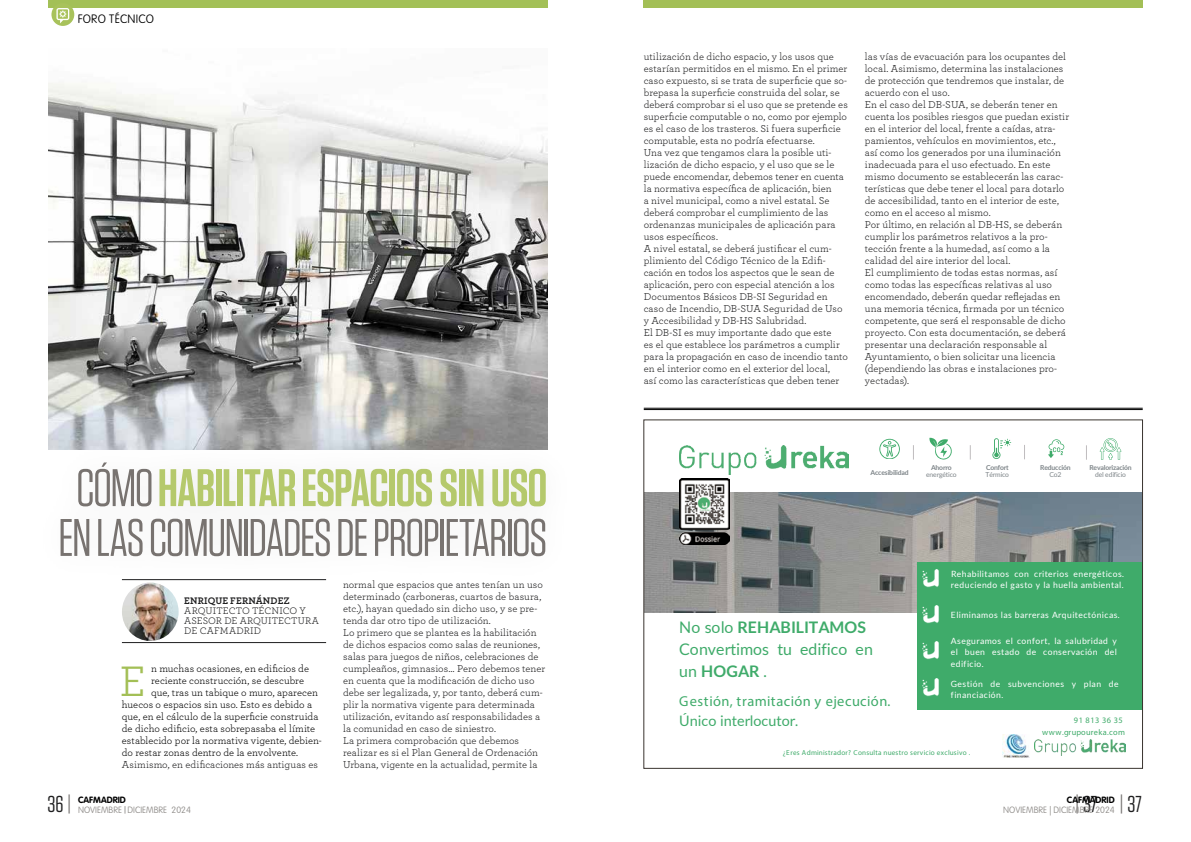
<style>
.page{position:relative;width:1191px;height:842px;background:#fff}
.page>*{position:absolute;margin:0;border:0;box-sizing:border-box;transform-origin:0 0}
.t1{font:52.7px/49.8px "Tungsten";letter-spacing:-.035em;color:#787370;text-align:center}
.t2{font:44.7px "Archer Pro";color:#a3bf56}
.t3{font:23px "Tungsten";color:#1f1f20}
.t4{font:16px/22.2px "Lato";color:#3fab6a}
.t5{font:800 14.4px/19.4px "Lato";letter-spacing:.035em;color:#3fab6a}
.t6{font:100 12px "VAG Rounded Std";letter-spacing:.02em;color:#000}
.t7{font:10.5px/12px "Archer Pro";color:#1f1f20}
.t8{font:10.5px "Archer Pro";color:#000}
.t9{font:10px/10px "Archer Pro";letter-spacing:.005em;color:#1f1f20}
.t10{font:700 10px "Archer Pro";letter-spacing:.015em;color:#1f1f20}
.t11{font:100 9px "VAG Rounded Std";color:#8c8986}
.t12{font:700 9px "VAG Rounded Std";color:#000}
.t13{font:8.6px/11.5px "Lato";letter-spacing:.05em;color:#fff}
.t14{font:800 8.3px "Lato";letter-spacing:.05em;color:#3fab6a}
.t15{font:800 7.2px "Lato";letter-spacing:.035em;color:#3fab6a}
.t16{font:700 6.8px "Lato";letter-spacing:-.025em;color:#7d8488}
.t17{font:6.8px "Lato";letter-spacing:-.02em;color:#7d8488}
.s1{font-weight:600;color:#b5c96c}
.s2{font-weight:700}
.s3{font-weight:400}
.s4{color:#757271}
.s5{font-family:"Tungsten";font-weight:700}
</style>
<div class="page">
<div style="left:48px;top:0;width:499px;height:8px;background:#a3c057"></div>
<div style="left:643px;top:0;width:499px;height:8px;background:#a3bf56"></div>
<img style="left:48px;top:82px;width:499px;height:354px">
<div style="left:28px;top:436px;width:550px;height:152px;background:#000;opacity:.09"></div>
<div style="left:51px;top:3px;width:23px;height:23px;background:#a8c25b;border-radius:50%"></div>
<svg style="left:56px;top:8px;width:13px;height:15px"></svg>
<hr style="left:122px;top:579px;width:204px;height:1px;background:#1f1f20">
<hr style="left:122px;top:642px;width:204px;height:1px;background:#1f1f20">
<img style="left:122px;top:582px;width:57px;height:59px">
<hr style="left:644px;top:408px;width:498px;height:1px;background:#000">
<hr style="left:644px;top:409px;width:498px;height:1px;background:#000">
<img style="left:645px;top:492px;width:495px;height:121px">
<svg style="left:969px;top:445px;width:1px;height:14px"></svg>
<svg style="left:1024px;top:445px;width:1px;height:14px"></svg>
<svg style="left:1086px;top:445px;width:1px;height:15px"></svg>
<svg style="left:929px;top:438px;width:23px;height:22px"></svg>
<svg style="left:992px;top:438px;width:19px;height:21px"></svg>
<svg style="left:1048px;top:439px;width:16px;height:19px"></svg>
<svg style="left:1099px;top:438px;width:22px;height:22px"></svg>
<svg style="left:879px;top:439px;width:20px;height:20px"></svg>
<svg style="left:913px;top:445px;width:1px;height:15px"></svg>
<div style="left:916px;top:562px;width:226px;height:147px;background:#3fab6a"></div>
<img style="left:916px;top:641px;width:23px;height:20px">
<img style="left:916px;top:605px;width:23px;height:19px">
<img style="left:916px;top:570px;width:23px;height:19px">
<img style="left:916px;top:679px;width:23px;height:19px">
<img style="left:679px;top:445px;width:169px;height:30px">
<img style="left:679px;top:479px;width:50px;height:66px">
<img style="left:1002px;top:734px;width:27px;height:23px">
<img style="left:1034px;top:739px;width:91px;height:17px">
<p class="t6" style="left:78px;top:12px;width:78px">FORO TÉCNICO</p>
<h1 class="t1" style="left:58px;top:464px;width:491px">CÓMO <span class="s1">HABILITARESPACIOS SIN USO<br></span>EN LAS COMUNIDADES DE PROPIETARIOS</h1>
<p class="t10" style="left:184px;top:593px;width:107px">ENRIQUE FERNÁNDEZ</p>
<p class="t9" style="left:184px;top:605px;width:136px">ARQUITECTO TÉCNICO Y<br>ASESOR DE ARQUITECTURA<br>DE CAFMADRID</p>
<p class="t7" style="left:343px;top:578px;width:203px">normal que espacios que antes tenían un uso determinado (carboneras, cuartos de basura, etc.), hayan quedado sin dicho uso, y se pre&shy;tenda dar otro tipo de utilización.<br>Lo primero que se plantea es la habilitación de dichos espacios como salas de reuniones, salas para juegos de niños, celebraciones de cumpleaños, gimnasios… Pero debemos tener en cuenta que la modificación de dicho uso debe ser legalizada, y, por tanto, deberá cum&shy;plir la normativa vigente para determinada utilización, evitando así responsabilidades a la comunidad en caso de siniestro.<br>La primera comprobación que debemos realizar es si el Plan General de Ordenación Urbana, vigente en la actualidad, permite la</p>
<h2 class="t2" style="left:120px;top:651px;width:28px">E</h2>
<p class="t8" style="left:151px;top:661px;width:159px">n muchas ocasiones, en edificios de</p>
<p class="t8" style="left:151px;top:673px;width:154px">reciente construcción, se descubre</p>
<p class="t8" style="left:151px;top:685px;width:168px">que, tras un tabique o muro, aparecen</p>
<p class="t8" style="left:122px;top:697px;width:192px">huecos o espacios sin uso. Esto es debido a</p>
<p class="t8" style="left:122px;top:709px;width:198px">que, en el cálculo de la superficie construida</p>
<p class="t8" style="left:122px;top:721px;width:195px">de dicho edificio, esta sobrepasaba el límite</p>
<p class="t8" style="left:122px;top:733px;width:201px">establecido por la normativa vigente, debien-</p>
<p class="t8" style="left:122px;top:745px;width:178px">do restar zonas dentro de la envolvente.</p>
<p class="t7" style="left:122px;top:758px;width:198px">Asimismo, en edificaciones más antiguas es</p>
<p class="t7" style="left:644px;top:50px;width:206px">utilización de dicho espacio, y los usos que estarían permitidos en el mismo. En el primer caso expuesto, si se trata de superficie que so&shy;brepasa la superficie construida del solar, se deberá comprobar si el uso que se pretende es superficie computable o no, como por ejemplo es el caso de los trasteros. Si fuera superficie computable, esta no podría efectuarse.<br>Una vez que tengamos clara la posible uti&shy;lización de dicho espacio, y el uso que se le puede encomendar, debemos tener en cuenta la normativa específica de aplicación, bien<br>a nivel municipal, como a nivel estatal. Se deberá comprobar el cumplimiento de las ordenanzas municipales de aplicación para usos específicos.<br>A nivel estatal, se deberá justificar el cum&shy;plimiento del Código Técnico de la Edifi&shy;cación en todos los aspectos que le sean de aplicación, pero con especial atención a los Documentos Básicos DB-SI Seguridad en caso de Incendio, DB-SUA Seguridad de Uso y Accesibilidad y DB-HS Salubridad.<br>El DB-SI es muy importante dado que este<br>es el que establece los parámetros a cumplir para la propagación en caso de incendio tanto en el interior como en el exterior del local,<br>así como las características que deben tener</p>
<p class="t7" style="left:865px;top:50px;width:206px">las vías de evacuación para los ocupantes del local. Asimismo, determina las instalaciones de protección que tendremos que instalar, de acuerdo con el uso.<br>En el caso del DB-SUA, se deberán tener en cuenta los posibles riesgos que puedan existir en el interior del local, frente a caídas, atra&shy;pamientos, vehículos en movimientos, etc., así como los generados por una iluminación inadecuada para el uso efectuado. En este mismo documento se establecerán las carac&shy;terísticas que debe tener el local para dotarlo de accesibilidad, tanto en el interior de este, como en el acceso al mismo.<br>Por último, en relación al DB-HS, se deberán cumplir los parámetros relativos a la pro&shy;tección frente a la humedad, así como a la calidad del aire interior del local.<br>El cumplimiento de todas estas normas, así como todas las específicas relativas al uso encomendado, deberán quedar reflejadas en una memoria técnica, firmada por un técnico competente, que será el responsable de dicho proyecto. Con esta documentación, se deberá presentar una declaración responsable al Ayuntamiento, o bien solicitar una licencia (dependiendo las obras e instalaciones pro&shy;yectadas).</p>
<p class="t16" style="left:931px;top:463px;width:22px">Ahorro</p>
<p class="t17" style="left:926px;top:471px;width:32px">energético</p>
<p class="t16" style="left:1040px;top:463px;width:32px">Reducción</p>
<p class="t16" style="left:986px;top:463px;width:24px">Confort</p>
<p class="t17" style="left:985px;top:471px;width:25px">Térmico</p>
<p class="t16" style="left:870px;top:469px;width:40px">Accesibilidad</p>
<p class="t17" style="left:1049px;top:471px;width:14px">Co2</p>
<p class="t16" style="left:1089px;top:463px;width:44px">Revalorización</p>
<p class="t17" style="left:1095px;top:471px;width:32px">del edificio</p>
<h3 class="t4" style="left:679px;top:616px;width:195px">No solo <span class="s2">REHABILITAMOS<br></span>Convertimos tu edifico en un <span class="s2">HOGAR</span> .</h3>
<h3 class="t5" style="left:679px;top:691px;width:213px">Gestión, tramitación y ejecución<span class="s3">.<br>Único interlocutor.</span></h3>
<p class="t13" style="left:951px;top:568px;width:175px">Rehabilitamos con criterios energéticos. reduciendo el gasto y la huella ambiental.</p>
<p class="t13" style="left:951px;top:609px;width:170px">Eliminamos las barreras Arquitectónicas.</p>
<p class="t13" style="left:951px;top:635px;width:168px;text-align:justify">Aseguramos el confort, la salubridad y el buen estado de conservación del edificio.</p>
<p class="t13" style="left:951px;top:678px;width:169px">Gestión de subvenciones y plan de financiación.</p>
<p class="t14" style="left:1073px;top:715px;width:50px">91 813 36 35</p>
<p class="t14" style="left:1042px;top:727px;width:85px">www.grupoureka.com</p>
<p class="t15" style="left:783px;top:748px;width:189px">¿Eres Administrador? Consulta nuestro servicio exclusivo .</p>
<h3 class="t3" style="left:47px;top:792px;width:27px">36 <span class="s4">|</span></h3>
<p class="t11" style="left:78px;top:805px;width:114px">NOVIEMBRE <span class="s5">|</span> DICIEMBRE 2024</p>
<h3 class="t3" style="left:1118px;top:792px;width:25px"><span class="s4">|</span> 37</h3>
<h3 class="t3" style="left:1074px;top:792px;width:25px"><span class="s4">|</span> 37</h3>
<p class="t12" style="left:78px;top:794px;width:49px">CAFMADRID</p>
<p class="t12" style="left:1066px;top:794px;width:49px">CAFMADRID</p>
<p class="t11" style="left:1003px;top:805px;width:113px">NOVIEMBRE | DICIEMBRE 2024</p>
</div>
